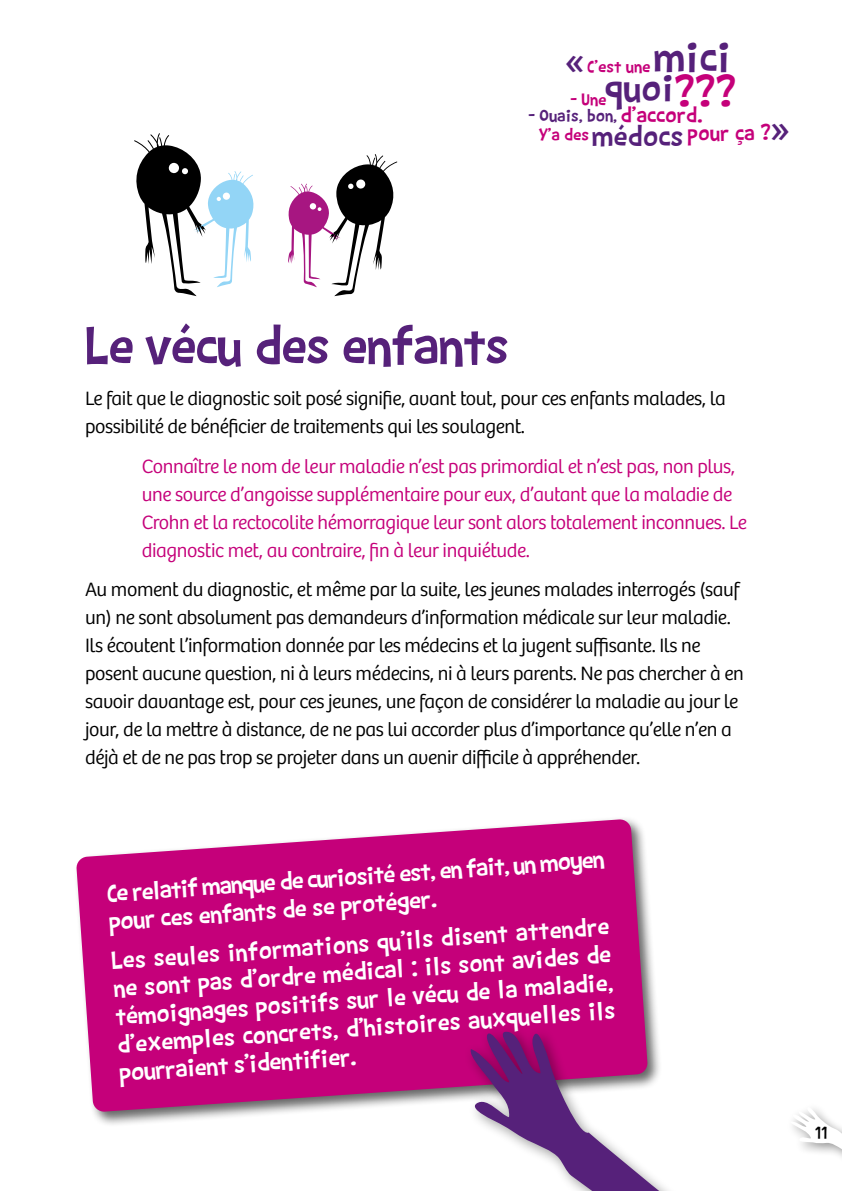
<style>
.page{position:relative;width:842px;height:1191px;background:#fff}
.page>*{position:absolute;margin:0;border:0;box-sizing:border-box;transform-origin:0 0}
.t1{font:60px "Barthowheel";letter-spacing:-.02em;color:#56217a}
.t2{font:48.6px "Barthowheel";color:#c5007a}
.t3{font:47.4px "Barthowheel";color:#56217a}
.t4{font:42.2px "Barthowheel";color:#56217a}
.t5{font:32.2px "Barthowheel";color:#56217a}
.t6{font:29.2px "Barthowheel";color:#56217a}
.t7{font:28px/28px "Barthowheel";color:#fff}
.t8{font:24.2px "Barthowheel";color:#c5007a}
.t9{font:300 20px/28px "Bree";letter-spacing:-.02em;color:#000}
.t10{font:300 20px/28px "Bree";letter-spacing:-.02em;color:#c5007a}
.t11{font:19px "Barthowheel";color:#c5007a}
.t12{font:19px "Barthowheel";color:#56217a}
.t13{font:18px "Barthowheel";color:#000}
</style>
<div class="page">
<svg style="left:792px;top:1108px;width:50px;height:49px"></svg>
<div style="left:73px;top:816px;width:590px;height:311px;background:#000;opacity:.6"></div>
<svg style="left:76px;top:819px;width:572px;height:293px;background:#c91d88"></svg>
<svg style="left:468px;top:1020px;width:200px;height:171px"></svg>
<svg style="left:134px;top:133px;width:120px;height:163px"></svg>
<svg style="left:288px;top:154px;width:109px;height:142px"></svg>
<h3 class="t3" style="left:654px;top:30px;width:79px">mici</h3>
<h3 class="t4" style="left:605px;top:63px;width:71px">quoi</h3>
<h3 class="t5" style="left:592px;top:117px;width:93px">médocs</h3>
<h3 class="t6" style="left:565px;top:49px;width:21px">«</h3>
<p class="t11" style="left:587px;top:56px;width:65px">C’est une</p>
<p class="t11" style="left:570px;top:89px;width:38px">– Une</p>
<p class="t12" style="left:528px;top:105px;width:90px">– Ouais, bon,</p>
<p class="t11" style="left:539px;top:123px;width:52px">Y’a des</p>
<p class="t8" style="left:688px;top:119px;width:85px">pour ça ?</p>
<h2 class="t2" style="left:674px;top:65px;width:64px">???</h2>
<p class="t8" style="left:620px;top:101px;width:84px">d’accord.</p>
<h3 class="t6" style="left:790px;top:147px;width:21px;rotate:-180deg">«</h3>
<h1 class="t1" style="left:85px;top:311px;width:425px">Le vécu des enfants</h1>
<p class="t9" style="left:85px;top:385px;width:642px">Le fait que le diagnostic soit posé signifie, avant tout, pour ces enfants malades, la possibilité de bénéficier de traitements qui les soulagent.</p>
<p class="t10" style="left:142px;top:452px;width:607px">Connaître le nom de leur maladie n’est pas primordial et n’est pas, non plus, une source d’angoisse supplémentaire pour eux, d’autant que la maladie de Crohn et la rectocolite hémorragique leur sont alors totalement inconnues. Le diagnostic met, au contraire, fin à leur inquiétude.</p>
<p class="t9" style="left:85px;top:575px;width:660px">Au moment du diagnostic, et même par la suite, les jeunes malades interrogés (sauf un) ne sont absolument pas demandeurs d’information médicale sur leur maladie.<br>Ils écoutent l’information donnée par les médecins et la jugent suffisante. Ils ne posent aucune question, ni à leurs médecins, ni à leurs parents. Ne pas chercher à en savoir davantage est, pour ces jeunes, une façon de considérer la maladie au jour le jour, de la mettre à distance, de ne pas lui accorder plus d’importance qu’elle n’en a déjà et de ne pas trop se projeter dans un avenir difficile à appréhender.</p>
<h3 class="t7" style="left:106px;top:879px;width:501px;rotate:-4deg">Ce relatif manque de curiosité est, en fait, un moyen pour ces enfants de se protéger.</h3>
<h3 class="t7" style="left:110px;top:946px;width:501px;text-align:justify;rotate:-4deg">Les seules informations qu’ils disent attendre ne sont pas d’ordre médical : ils sont avides de témoignages positifs sur le vécu de la maladie, d’exemples concrets, d’histoires auxquelles ils pourraient s’identifier.</h3>
<p class="t13" style="left:815px;top:1122px;width:14px">11</p>
</div>
